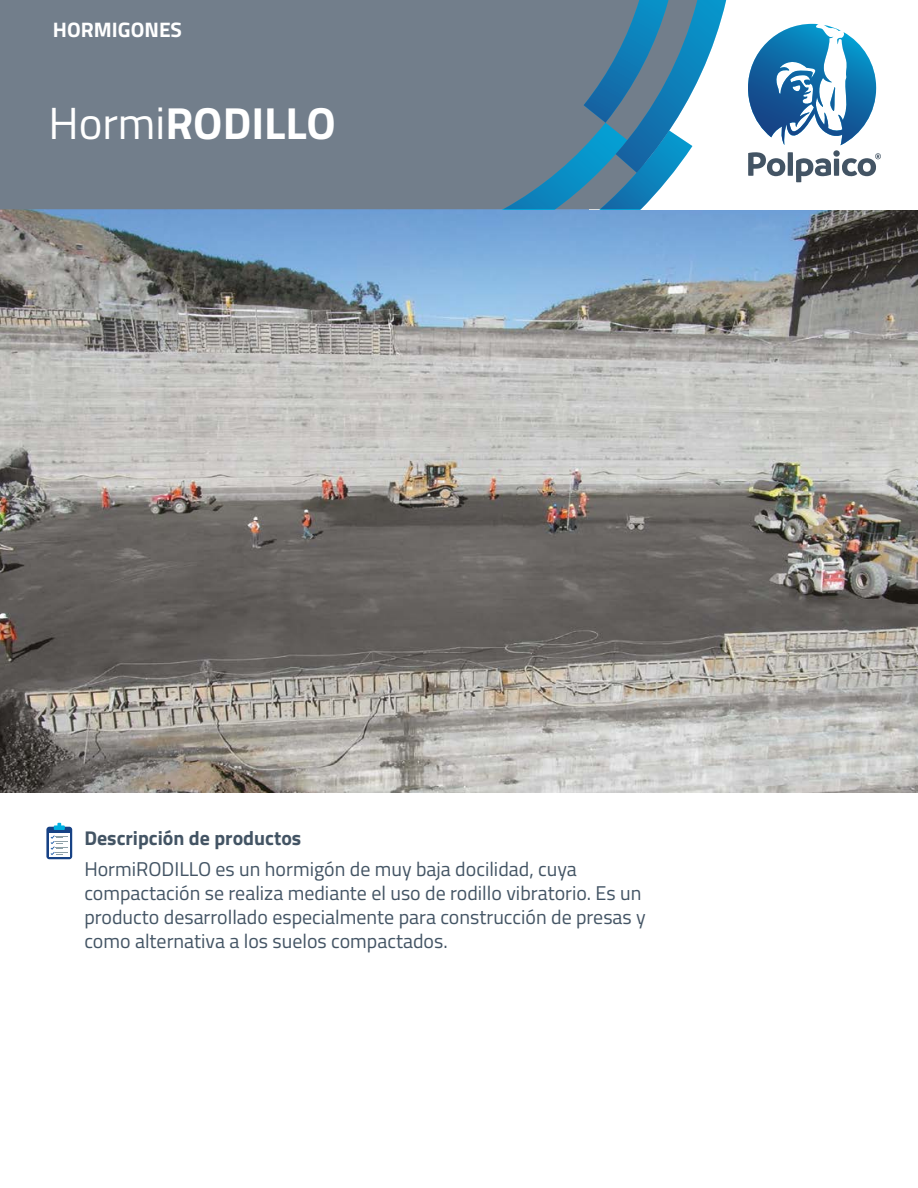
<style>
.page{position:relative;width:918px;height:1188px;background:#fff}
.page>*{position:absolute;margin:0;border:0;box-sizing:border-box;transform-origin:0 0}
.t1{font:700 45px "Titillium Web";color:#fff}
.t2{font:700 21px "Titillium Web";color:#fff}
.t3{font:19.95px/23.9px "Titillium Web";color:#435464}
.t4{font:700 19.95px "Titillium Web";color:#435464}
.s1{font-weight:400}
</style>
<div class="page">
<img style="left:0;top:209px;width:918px;height:584px">
<svg style="left:748px;top:152px;width:83px;height:30px"></svg>
<div style="left:834px;top:159px;width:5px;height:17px;background:#435464"></div>
<svg style="left:833px;top:150px;width:7px;height:7px"></svg>
<svg style="left:842px;top:153px;width:39px;height:24px"></svg>
<svg style="left:748px;top:24px;width:128px;height:121px"></svg>
<div style="left:0;top:0;width:391px;height:209px;background:#727e8b"></div>
<svg style="left:391px;top:0;width:336px;height:209px;background:#6c8ca1"></svg>
<div style="left:46px;top:827px;width:26px;height:32px;background:#174285;border-radius:3px"></div>
<div style="left:49px;top:833px;width:21px;height:24px;background:#fff"></div>
<div style="left:54px;top:825px;width:11px;height:5px;background:#00b0e1"></div>
<svg style="left:51px;top:835px;width:17px;height:20px"></svg>
<p class="t2" style="left:53px;top:14px;width:131px">HORMIGONES</p>
<h1 class="t1" style="left:48px;top:89px;width:289px"><span class="s1">Hormi</span>RODILLO</h1>
<p class="t4" style="left:84px;top:823px;width:218px">Descripción de productos</p>
<p class="t3" style="left:84px;top:856px;width:563px">HormiRODILLO es un hormigón de muy baja docilidad, cuya compactación se realiza mediante el uso de rodillo vibratorio. Es un producto desarrollado especialmente para construcción de presas y como alternativa a los suelos compactados.</p>
</div>
